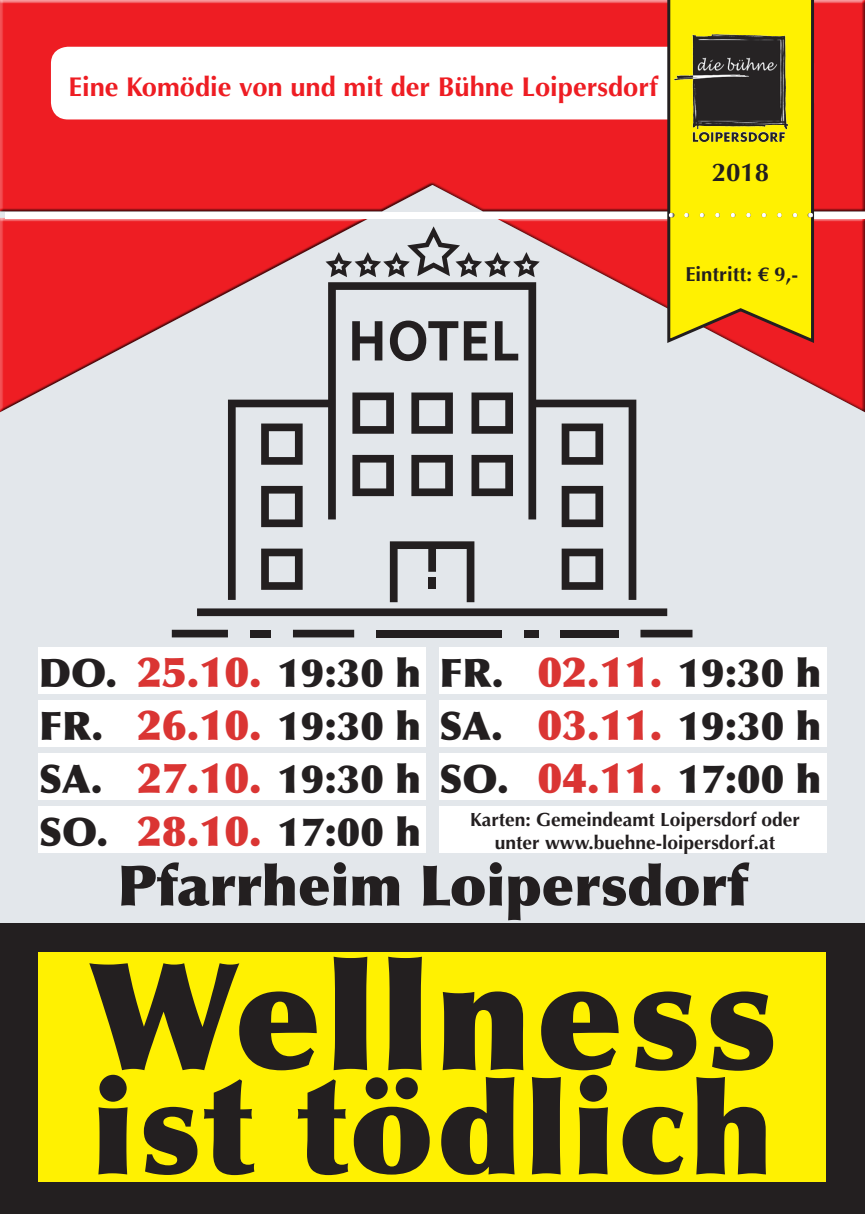
<style>
.page{position:relative;width:865px;height:1214px;background:#fff}
.page>*{position:absolute;margin:0;border:0;box-sizing:border-box;transform-origin:0 0}
.t1{font:900 149.2px "Optima";letter-spacing:.03em;color:#231f20}
.t2{font:900 128.2px "Optima";letter-spacing:.03em;color:#231f20}
.t3{font:900 56px "Optima";color:#231f20}
.t4{font:900 39.4px/53px "Optima";color:#231f20;text-align:justify}
.t5{font:700 27.2px "Optima";color:#ee1d23}
.t6{font:700 25.8px "Optima";color:#231f20}
.t7{font:700 20.2px "Optima";color:#231f20}
.t8{font:700 19px/23px "Optima";color:#231f20;text-align:center}
.s1{font-size:41.8px;color:#da3533}
</style>
<div class="page">
<div style="left:0;top:0;width:865px;height:1089px;background:#e3e7eb"></div>
<svg style="left:197px;top:608px;width:470px;height:8px"></svg>
<svg style="left:228px;top:412px;width:408px;height:188px"></svg>
<div style="left:376px;top:629px;width:126px;height:8px;background:#231f20"></div>
<div style="left:560px;top:629px;width:58px;height:8px;background:#231f20"></div>
<div style="left:524px;top:629px;width:14px;height:8px;background:#231f20"></div>
<svg style="left:640px;top:629px;width:52px;height:8px"></svg>
<div style="left:250px;top:629px;width:21px;height:8px;background:#231f20"></div>
<svg style="left:293px;top:629px;width:61px;height:8px"></svg>
<svg style="left:172px;top:629px;width:56px;height:8px"></svg>
<svg style="left:390px;top:541px;width:84px;height:61px"></svg>
<div style="left:428px;top:577px;width:8px;height:12px;background:#231f20"></div>
<div style="left:0;top:0;width:865px;height:412px;background:#231f20;opacity:.75"></div>
<div style="left:6px;top:212px;width:859px;height:6px;background:#fff"></div>
<div style="left:0;top:922px;width:865px;height:291px;background:#231f20"></div>
<div style="left:39px;top:952px;width:787px;height:229px;background:#fff101"></div>
<div style="left:39px;top:647px;width:387px;height:46px;background:#fff"></div>
<div style="left:439px;top:647px;width:387px;height:46px;background:#fff"></div>
<div style="left:39px;top:700px;width:387px;height:46px;background:#fff"></div>
<div style="left:439px;top:700px;width:387px;height:46px;background:#fff"></div>
<div style="left:39px;top:753px;width:387px;height:46px;background:#fff"></div>
<div style="left:439px;top:753px;width:387px;height:46px;background:#fff"></div>
<div style="left:439px;top:806px;width:387px;height:46px;background:#fff"></div>
<div style="left:39px;top:806px;width:387px;height:46px;background:#fff"></div>
<div style="left:51px;top:47px;width:763px;height:72px;background:#fff;border-radius:17px"></div>
<svg style="left:665px;top:0;width:150px;height:345px"></svg>
<div style="left:667px;top:212px;width:145px;height:6px;background:#231f20;opacity:.75"></div>
<img style="left:673px;top:35px;width:84px;height:94px">
<p class="t5" style="left:68px;top:71px;width:591px">Eine Komödie von und mit der Bühne Loipersdorf</p>
<p class="t6" style="left:711px;top:157px;width:59px">2018</p>
<p class="t7" style="left:685px;top:262px;width:114px">Eintritt: € 9,-</p>
<p class="t4" style="left:39px;top:647px;width:784px">DO. <span class="s1">25.10.</span> 19:30 h FR. <span class="s1">02.11.</span> 19:30 h FR. <span class="s1">26.10.</span> 19:30 h SA. <span class="s1">03.11.</span> 19:30 h SA. <span class="s1">27.10.</span> 19:30 h SO. <span class="s1">04.11.</span> 17:00 h SO. <span class="s1">28.10.</span> 17:00 h</p>
<p class="t8" style="left:470px;top:808px;width:331px">Karten: Gemeindeamt Loipersdorf oder unter www.buehne-loipersdorf.at</p>
<h3 class="t3" style="left:117px;top:851px;width:631px">Pfarrheim Loipersdorf</h3>
<h1 class="t1" style="left:88px;top:926px;width:690px">Wellness</h1>
<h2 class="t2" style="left:92px;top:1051px;width:683px">ist tödlich</h2>
</div>
